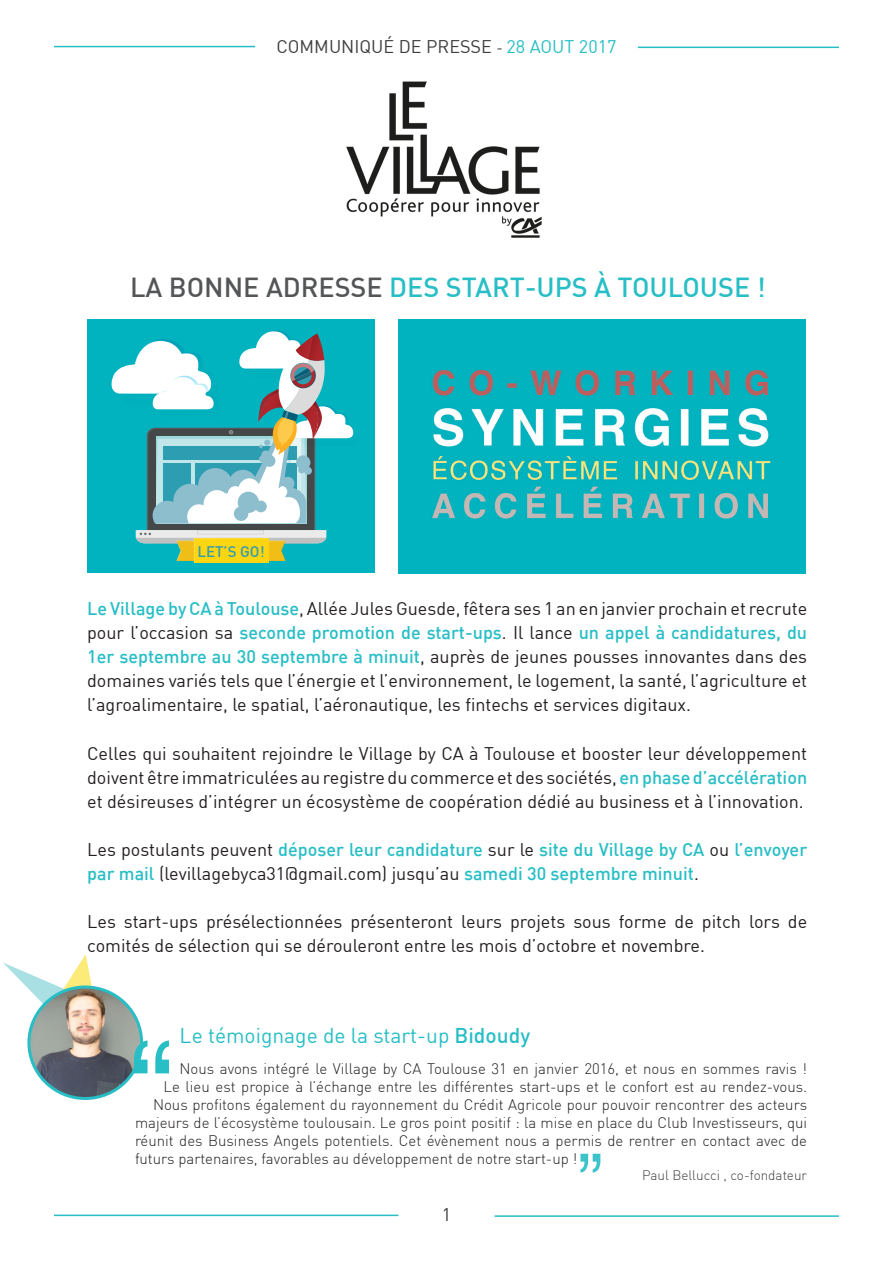
<style>
.page{position:relative;width:893px;height:1263px;background:#fff}
.page>*{position:absolute;margin:0;border:0;box-sizing:border-box;transform-origin:0 0}
.t1{font:500 27px "DIN";color:#28bec6}
.t2{font:21px "DIN";color:#28bec5}
.t3{font:18px/24px "DIN";color:#231f20;text-align:justify}
.t4{font:500 18px/24px "DIN";color:#28bec5}
.t5{font:18px "DIN";color:#3e3e3f}
.t6{font:300 15px "DIN";color:#231f20}
.t7{font:500 15px "DIN";color:#2d9db1}
.t8{font:300 13.5px "DIN";color:#3e3e3f}
.s1{font-family:"Minion Pro"}
.s2{color:#28bec5}
.s3{color:#545557}
.s4{font-weight:500;color:#28bec5}
.s5{font-weight:400;color:#231f20}
.s6{font-weight:500}
</style>
<div class="page">
<hr style="left:54px;top:46px;width:201px;height:1px;background:#28bec6">
<hr style="left:638px;top:47px;width:201px;height:1px;background:#28bec6">
<hr style="left:54px;top:1214px;width:344px;height:2px;background:#28bec6">
<hr style="left:495px;top:1215px;width:344px;height:2px;background:#28bec6">
<img style="left:346px;top:81px;width:196px;height:157px">
<div style="left:87px;top:319px;width:288px;height:254px;background:#00b3be"></div>
<div style="left:148px;top:429px;width:166px;height:113px;background:#454849;border-radius:8px"></div>
<svg style="left:112px;top:330px;width:242px;height:193px"></svg>
<svg style="left:136px;top:530px;width:190px;height:33px"></svg>
<img style="left:398px;top:319px;width:407px;height:254px">
<svg style="left:580px;top:1154px;width:20px;height:18px"></svg>
<img style="left:36px;top:1073px;width:106px;height:25px">
<svg style="left:3px;top:954px;width:166px;height:119px"></svg>
<p class="t5" style="left:276px;top:35px;width:342px">COMMUNIQUÉ DE PRESSE <span class="s1">-</span> <span class="s2">28 AOUT 2017</span></p>
<p class="t1" style="left:130px;top:270px;width:637px"><span class="s3">LA BONNE ADRESSE</span> DES START-UPS À TOULOUSE !</p>
<p class="t7" style="left:197px;top:542px;width:69px">LET’S GO!</p>
<p class="t3" style="left:87px;top:597px;width:722px"><span class="s4">Le Village by CA à Toulouse</span>, Allée Jules Guesde, fêtera ses 1 an en janvier prochain et recrute pour l’occasion sa <span class="s4">seconde promotion de start-ups</span>. Il lance <span class="s4">un appel à candidatures, du 1er septembre au 30 septembre à minuit</span>, auprès de jeunes pousses innovantes dans des domaines variés tels que l’énergie et l’environnement, le logement, la santé, l’agriculture et l’agroalimentaire, le spatial, l’aéronautique, les fintechs et services digitaux.</p>
<p class="t3" style="left:87px;top:741px;width:721px">Celles qui souhaitent rejoindre le Village by CA à Toulouse et booster leur développement doivent être immatriculées au registre du commerce et des sociétés, <span class="s4">en phase d’accélération </span>et désireuses d’intégrer un écosystème de coopération dédié au business et à l’innovation.</p>
<p class="t4" style="left:87px;top:836px;width:722px"><span class="s5">Les postulants peuvent</span> déposer leur candidature <span class="s5">sur le</span> site du Village by CA <span class="s5">ou</span> l’envoyer par mail <span class="s5">(levillagebyca31@gmail.com) jusqu’au</span> samedi 30 septembre minuit<span class="s5">.</span></p>
<p class="t3" style="left:87px;top:909px;width:722px">Les start-ups présélectionnées présenteront leurs projets sous forme de pitch lors de comités de sélection qui se dérouleront entre les mois d’octobre et novembre.</p>
<p class="t2" style="left:180px;top:1022px;width:352px">Le témoignage de la start-up <span class="s6">Bidoudy</span></p>
<p class="t6" style="left:179px;top:1059px;width:629px">Nous avons intégré le Village by CA Toulouse 31 en janvier 2016, et nous en sommes ravis !</p>
<p class="t6" style="left:164px;top:1077px;width:645px">Le lieu est propice à l’échange entre les différentes start-ups et le confort est au rendez-vous.</p>
<p class="t6" style="left:153px;top:1095px;width:656px">Nous profitons également du rayonnement du Crédit Agricole pour pouvoir rencontrer des acteurs</p>
<p class="t6" style="left:135px;top:1113px;width:674px">majeurs de l’écosystème toulousain. Le gros point positif : la mise en place du Club Investisseurs, qui</p>
<p class="t6" style="left:135px;top:1131px;width:673px">réunit des Business Angels potentiels. Cet évènement nous a permis de rentrer en contact avec de</p>
<p class="t6" style="left:135px;top:1149px;width:444px">futurs partenaires, favorables au développement de notre start-up !</p>
<p class="t8" style="left:642px;top:1167px;width:167px">Paul Bellucci , co-fondateur</p>
<p class="t5" style="left:442px;top:1204px;width:11px">1</p>
</div>
